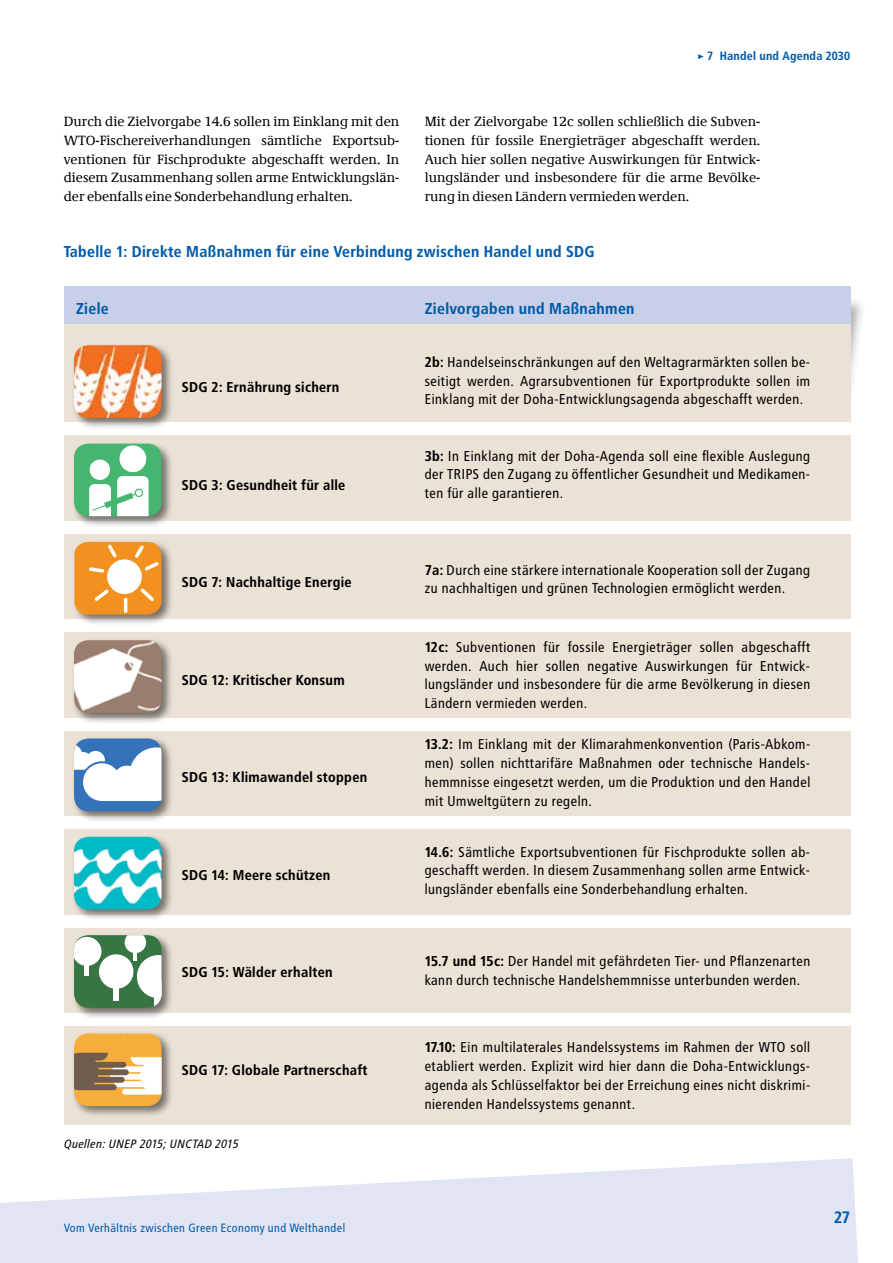
<style>
.page{position:relative;width:893px;height:1263px;background:#fff}
.page>*{position:absolute;margin:0;border:0;box-sizing:border-box;transform-origin:0 0}
.t1{font:700 16.5px "Transit";color:#005baa}
.t2{font:700 15.75px "Transit";color:#005baa}
.t3{font:14.25px/18.8px "Transit";color:#000;text-align:justify}
.t4{font:700 14.25px "Transit";color:#000}
.t5{font:13.5px/18.8px "Demos Com";color:#000;text-align:justify}
.t6{font:12px "Transit";color:#005baa}
.t7{font:italic 12px "Transit";color:#000}
.t8{font:700 12px "Transit";color:#005baa}
.s1{font-weight:700}
</style>
<div class="page">
<svg style="left:0;top:1158px;width:858px;height:105px;fill:#e1e4f3"></svg>
<img style="left:850px;top:293px;width:12px;height:114px">
<div style="left:64px;top:299px;width:786px;height:825px;background:#eae2d5"></div>
<div style="left:64px;top:286px;width:786px;height:38px;background:#c7cfe9"></div>
<div style="left:58px;top:422px;width:797px;height:13px;background:#fff"></div>
<div style="left:58px;top:521px;width:797px;height:13px;background:#fff"></div>
<div style="left:58px;top:619px;width:797px;height:13px;background:#fff"></div>
<div style="left:58px;top:718px;width:797px;height:13px;background:#fff"></div>
<div style="left:58px;top:816px;width:797px;height:13px;background:#fff"></div>
<div style="left:58px;top:915px;width:797px;height:13px;background:#fff"></div>
<div style="left:58px;top:1013px;width:797px;height:13px;background:#fff"></div>
<div style="left:71px;top:342px;width:102px;height:87px;background:#000;opacity:.5"></div>
<img style="left:74px;top:345px;width:88px;height:73px">
<div style="left:71px;top:441px;width:102px;height:87px;background:#000;opacity:.5"></div>
<svg style="left:74px;top:444px;width:88px;height:72px;background:#95d4ad"></svg>
<div style="left:72px;top:539px;width:101px;height:87px;background:#000;opacity:.5"></div>
<svg style="left:74px;top:542px;width:88px;height:72px;background:#f3a851"></svg>
<div style="left:71px;top:637px;width:102px;height:87px;background:#000;opacity:.5"></div>
<img style="left:74px;top:640px;width:88px;height:73px">
<div style="left:71px;top:736px;width:102px;height:87px;background:#000;opacity:.5"></div>
<svg style="left:74px;top:738px;width:88px;height:73px;background:#a8c2df"></svg>
<div style="left:71px;top:834px;width:102px;height:87px;background:#000;opacity:.5"></div>
<img style="left:74px;top:837px;width:88px;height:72px">
<div style="left:71px;top:932px;width:102px;height:87px;background:#000;opacity:.5"></div>
<svg style="left:74px;top:935px;width:88px;height:73px;background:#97b79c"></svg>
<div style="left:71px;top:1030px;width:102px;height:87px;background:#000;opacity:.5"></div>
<svg style="left:74px;top:1033px;width:88px;height:73px;background:#d6aa6b"></svg>
<p class="t8" style="left:697px;top:49px;width:155px">&gt; 7 Handel und Agenda 2030</p>
<p class="t5" style="left:64px;top:112px;width:337px">Durch die Zielvorgabe 14.6 sollen im Einklang mit den WTO-Fischereiverhandlungen sämtliche Exportsub&shy;ventionen für Fischprodukte abgeschafft werden. In diesem Zusammenhang sollen arme Entwicklungslän&shy;der ebenfalls eine Sonderbehandlung erhalten.</p>
<p class="t5" style="left:425px;top:112px;width:337px">Mit der Zielvorgabe 12c sollen schließlich die Subven&shy;tionen für fossile Energieträger abgeschafft werden.<br>Auch hier sollen negative Auswirkungen für Entwick&shy;lungsländer und insbesondere für die arme Bevölke&shy;rung in diesen Ländern vermieden werden.</p>
<p class="t2" style="left:64px;top:242px;width:533px">Tabelle 1: Direkte Maßnahmen für eine Verbindung zwischen Handel und SDG</p>
<p class="t2" style="left:76px;top:299px;width:35px">Ziele</p>
<p class="t2" style="left:425px;top:299px;width:212px">Zielvorgaben und Maßnahmen</p>
<p class="t4" style="left:182px;top:379px;width:160px">SDG 2: Ernährung sichern</p>
<p class="t4" style="left:182px;top:476px;width:165px">SDG 3: Gesundheit für alle</p>
<p class="t4" style="left:182px;top:574px;width:172px">SDG 7: Nachhaltige Energie</p>
<p class="t4" style="left:182px;top:671px;width:165px">SDG 12: Kritischer Konsum</p>
<p class="t4" style="left:182px;top:769px;width:187px">SDG 13: Klimawandel stoppen</p>
<p class="t4" style="left:182px;top:866px;width:150px">SDG 14: Meere schützen</p>
<p class="t4" style="left:182px;top:964px;width:153px">SDG 15: Wälder erhalten</p>
<p class="t4" style="left:182px;top:1061px;width:188px">SDG 17: Globale Partnerschaft</p>
<p class="t7" style="left:64px;top:1136px;width:176px">Quellen: UNEP 2015; UNCTAD 2015</p>
<p class="t6" style="left:64px;top:1221px;width:283px">Vom Verhältnis zwischen Green Economy und Welthandel</p>
<p class="t3" style="left:425px;top:353px;width:387px"><span class="s1">2b:</span> Handelseinschränkungen auf den Weltagrarmärkten sollen be&shy;seitigt werden. Agrarsubventionen für Exportprodukte sollen im Einklang mit der Doha-Entwicklungsagenda abgeschafft werden.</p>
<p class="t3" style="left:425px;top:446px;width:387px"><span class="s1">3b:</span> In Einklang mit der Doha-Agenda soll eine flexible Auslegung der TRIPS den Zugang zu öffentlicher Gesundheit und Medikamen&shy;ten für alle garantieren.</p>
<p class="t3" style="left:425px;top:560px;width:387px"><span class="s1">7a:</span> Durch eine stärkere internationale Kooperation soll der Zugang zu nachhaltigen und grünen Technologien ermöglicht werden.</p>
<p class="t3" style="left:425px;top:638px;width:388px"><span class="s1">12c:</span> Subventionen für fossile Energieträger sollen abgeschafft werden. Auch hier sollen negative Auswirkungen für Entwick&shy;lungsländer und insbesondere für die arme Bevölkerung in diesen Ländern vermieden werden.</p>
<p class="t3" style="left:425px;top:735px;width:388px"><span class="s1">13.2:</span> Im Einklang mit der Klimarahmenkonvention (Paris-Abkom&shy;men) sollen nichttarifäre Maßnahmen oder technische Handels&shy;hemmnisse eingesetzt werden, um die Produktion und den Handel mit Umweltgütern zu regeln.</p>
<p class="t3" style="left:425px;top:842px;width:387px"><span class="s1">14.6:</span> Sämtliche Exportsubventionen für Fischprodukte sollen ab&shy;geschafft werden. In diesem Zusammenhang sollen arme Entwick&shy;lungsländer ebenfalls eine Sonderbehandlung erhalten.</p>
<p class="t3" style="left:425px;top:952px;width:388px"><span class="s1">15.7 und 15c:</span> Der Handel mit gefährdeten Tier- und Pflanzenarten kann durch technische Handelshemmnisse unterbunden werden.</p>
<p class="t3" style="left:425px;top:1038px;width:388px"><span class="s1">17.10:</span> Ein multilaterales Handelssystems im Rahmen der WTO soll etabliert werden. Explizit wird hier dann die Doha-Entwicklungs&shy;agenda als Schlüsselfaktor bei der Erreichung eines nicht diskrimi&shy;nierenden Handelssystems genannt.</p>
<p class="t1" style="left:834px;top:1208px;width:18px">27</p>
</div>
